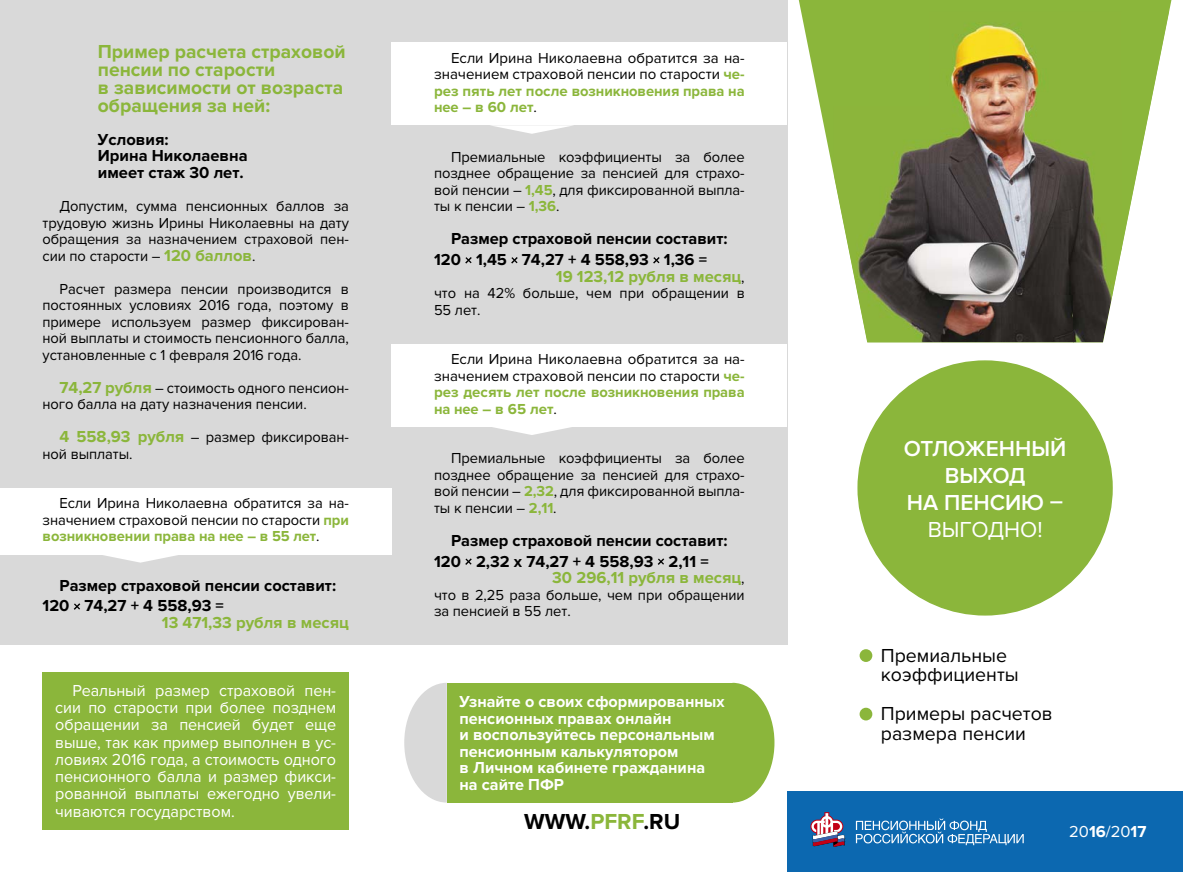
<style>
.page{position:relative;width:1183px;height:872px;background:#fff}
.page>*{position:absolute;margin:0;border:0;box-sizing:border-box;transform-origin:0 0}
.t1{font:600 22.5px/27px "Proxima Nova";color:#fff;text-align:center}
.t2{font:700 22.5px "Proxima Nova";color:#000}
.t3{font:22.5px "Proxima Nova";color:#fff}
.t4{font:700 19.5px/18px "Proxima Nova";color:#8bb63b}
.t5{font:19.5px/19.5px "Proxima Nova";color:#000}
.t6{font:16.5px/17.2px "Proxima Nova";letter-spacing:-.005em;color:#fff;text-align:justify}
.t7{font:700 16.5px/20.7px "Proxima Nova";color:#000}
.t8{font:700 16.5px/16.5px "Proxima Nova";color:#fff}
.t9{font:700 16.5px "Proxima Nova";color:#8bb63b}
.t10{font:15px/16.5px "Proxima Nova";letter-spacing:-.005em;color:#000;text-align:justify}
.s1{font-weight:700;font-size:16.5px;color:#8bb63b}
.s2{font-weight:700;color:#8bb63b}
.s3{font-weight:400;font-size:15px;color:#000}
.s4{color:#8bb63b}
.s5{font-weight:700}
</style>
<div class="page">
<div style="left:0;top:0;width:787px;height:644px;background:#d9d9d9"></div>
<div style="left:0;top:488px;width:391px;height:66px;background:#fff"></div>
<div style="left:391px;top:43px;width:396px;height:82px;background:#fff"></div>
<div style="left:391px;top:344px;width:396px;height:82px;background:#fff"></div>
<svg style="left:98px;top:554px;width:85px;height:8px"></svg>
<svg style="left:491px;top:125px;width:82px;height:9px"></svg>
<svg style="left:489px;top:426px;width:85px;height:9px"></svg>
<div style="left:858px;top:361px;width:253px;height:254px;background:#8bb63b;border-radius:50%"></div>
<svg style="left:798px;top:0;width:374px;height:171px;fill:#8bb63b"></svg>
<img style="left:833px;top:12px;width:288px;height:283px">
<img style="left:1120px;top:12px;width:48px;height:236px">
<img style="left:857px;top:295px;width:256px;height:47px">
<div style="left:859px;top:649px;width:13px;height:13px;background:#8bb63b;border-radius:50%"></div>
<div style="left:859px;top:707px;width:13px;height:13px;background:#8bb63b;border-radius:50%"></div>
<svg style="left:74px;top:603px;width:6px;height:7px"></svg>
<svg style="left:465px;top:257px;width:6px;height:6px"></svg>
<svg style="left:511px;top:257px;width:6px;height:6px"></svg>
<svg style="left:653px;top:257px;width:6px;height:6px"></svg>
<svg style="left:465px;top:558px;width:6px;height:7px"></svg>
<svg style="left:657px;top:558px;width:7px;height:7px"></svg>
<svg style="left:404px;top:683px;width:42px;height:119px"></svg>
<svg style="left:732px;top:683px;width:42px;height:119px"></svg>
<div style="left:446px;top:683px;width:286px;height:119px;background:#8bb63b"></div>
<div style="left:43px;top:671px;width:306px;height:158px;background:#8bb63b"></div>
<div style="left:787px;top:791px;width:395px;height:81px;background:#0c68b0"></div>
<svg style="left:855px;top:818px;width:168px;height:27px"></svg>
<svg style="left:810px;top:812px;width:34px;height:34px"></svg>
<h2 class="t4" style="left:98px;top:44px;width:249px">Пример расчета страховой пенсии по старости<br>в зависимости от возраста обращения за ней:</h2>
<p class="t7" style="left:98px;top:133px;width:151px;line-height:16.5px">Условия:<br>Ирина Николаевна имеет стаж 30 лет.</p>
<p class="t10" style="left:43px;top:199px;width:308px;text-indent:17px">Допустим, сумма пенсионных баллов за трудовую жизнь Ирины Николаевны на дату обращения за назначением страховой пен&shy;сии по старости – <span class="s1">120 баллов</span>.</p>
<p class="t10" style="left:43px;top:282px;width:308px;text-indent:17px">Расчет размера пенсии производится в постоянных условиях 2016 года, поэтому в примере используем размер фиксирован&shy;ной выплаты и стоимость пенсионного балла, установленные с 1 февраля 2016 года.</p>
<p class="t10" style="left:43px;top:381px;width:308px;text-indent:17px"><span class="s1">74,27 рубля</span> – стоимость одного пенсион&shy;ного балла на дату назначения пенсии.</p>
<p class="t10" style="left:43px;top:430px;width:308px;text-indent:17px"><span class="s1">4 558,93 рубля</span> – размер фиксирован&shy;ной выплаты.</p>
<p class="t10" style="left:43px;top:496px;width:308px;text-indent:17px">Если Ирина Николаевна обратится за на&shy;значением страховой пенсии по старости <span class="s2">при возникновении права на нее – в 55 лет</span>.</p>
<p class="t7" style="left:43px;top:576px;width:295px;text-indent:17px">Размер страховой пенсии составит:<br>120 74,27 + 4 558,93 =</p>
<p class="t9" style="left:162px;top:616px;width:188px">13 471,33 рубля в месяц</p>
<p class="t6" style="left:55px;top:683px;width:282px;text-indent:17px">Реальный размер страховой пен&shy;сии по старости при более позднем обращении за пенсией будет еще выше, так как пример выполнен в ус&shy;ловиях 2016 года, а стоимость одного пенсионного балла и размер фикси&shy;рованной выплаты ежегодно увели&shy;чиваются государством.</p>
<p class="t10" style="left:434px;top:51px;width:312px;text-indent:17px">Если Ирина Николаевна обратится за на&shy;значением страховой пенсии по старости <span class="s2">че&shy;рез пять лет после возникновения права на нее – в 60 лет</span>.</p>
<p class="t10" style="left:434px;top:150px;width:312px;text-indent:17px">Премиальные коэффициенты за более позднее обращение за пенсией для страхо&shy;вой пенсии – <span class="s2">1,45</span>, для фиксированной выпла&shy;ты к пенсии – <span class="s2">1,36</span>.</p>
<p class="t7" style="left:434px;top:230px;width:295px;text-indent:17px">Размер страховой пенсии составит:<br>120 1,45 74,27 + 4 558,93 1,36 =</p>
<p class="t9" style="left:555px;top:270px;width:190px">19 123,12 рубля в месяц<span class="s3">,</span></p>
<p class="t10" style="left:434px;top:286px;width:312px">что на 42% больше, чем при обращении в<br>55 лет.</p>
<p class="t10" style="left:434px;top:352px;width:312px;text-indent:17px">Если Ирина Николаевна обратится за на&shy;значением страховой пенсии по старости <span class="s2">че&shy;рез десять лет после возникновения права на нее – в 65 лет</span>.</p>
<p class="t10" style="left:434px;top:451px;width:312px;text-indent:17px">Премиальные коэффициенты за более позднее обращение за пенсией для страхо&shy;вой пенсии – <span class="s2">2,32</span>, для фиксированной выпла&shy;ты к пенсии – <span class="s2">2,11</span>.</p>
<p class="t7" style="left:434px;top:531px;width:295px;text-indent:17px">Размер страховой пенсии составит:<br>120 2,32 х 74,27 + 4 558,93 2,11 =</p>
<p class="t9" style="left:552px;top:571px;width:194px">30 296,11 рубля в месяц<span class="s3">,</span></p>
<p class="t10" style="left:434px;top:588px;width:312px">что в 2,25 раза больше, чем при обращении за пенсией в 55 лет.</p>
<p class="t8" style="left:459px;top:695px;width:266px">Узнайте о своих сформированных пенсионных правах онлайн<br>и воспользуйтесь персональным пенсионным калькулятором<br>в Личном кабинете гражданина на сайте ПФР</p>
<h1 class="t2" style="left:524px;top:813px;width:158px">WWW.<span class="s4">PFRF</span>.RU</h1>
<h1 class="t1" style="left:903px;top:437px;width:164px">ОТЛОЖЕННЫЙ<br>ВЫХОД<br>НА ПЕНСИЮ –</h1>
<h1 class="t3" style="left:927px;top:521px;width:116px">ВЫГОДНО!</h1>
<h2 class="t5" style="left:880px;top:647px;width:139px">Премиальные коэффициенты</h2>
<h2 class="t5" style="left:880px;top:706px;width:173px">Примеры расчетов размера пенсии</h2>
<p class="t6" style="left:1068px;top:824px;width:79px">20<span class="s5">16</span>/20<span class="s5">17</span></p>
</div>
